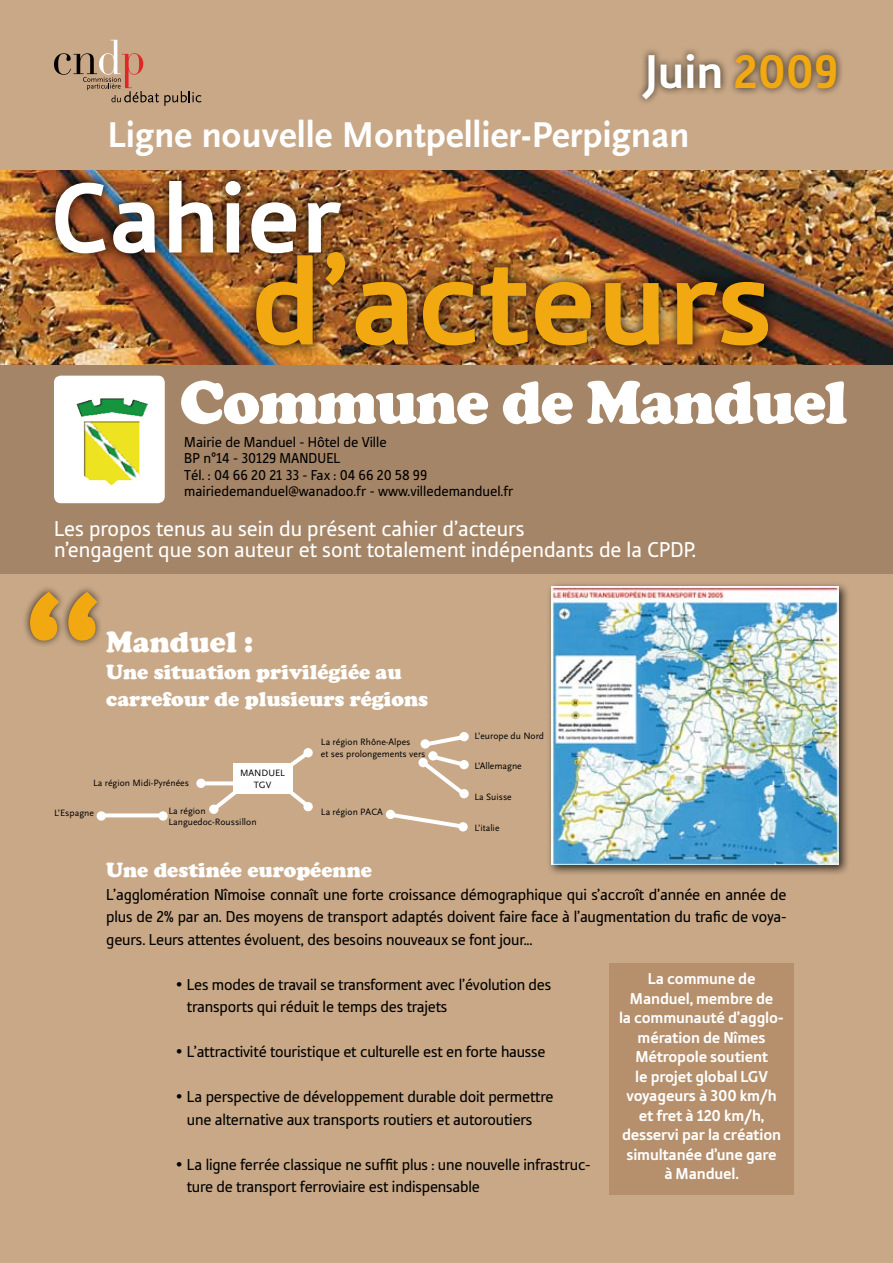
<style>
.page{position:relative;width:893px;height:1263px;background:#c8a887}
.page>*{position:absolute;margin:0;border:0;box-sizing:border-box;transform-origin:0 0}
.t1{font:700 190.5px "Tabula ITC Std";color:#f2a911}
.t2{font:700 129.6px "Tabula ITC Std";letter-spacing:.01em;color:#f2a911}
.t3{font:700 104.1px "Tabula ITC Std";letter-spacing:.01em;color:#fff}
.t4{font:900 63px "Cooper";letter-spacing:-.02em;color:#fff}
.t5{font:700 49.5px "Tabula ITC Std";color:#fff}
.t6{font:700 37.5px "Scala Sans";color:#fff}
.t7{font:900 30px "Cooper";color:#fff}
.t8{font:22.5px/21px "Tabula ITC Std";color:#fff}
.t9{font:900 21px/27px "Cooper";color:#fff}
.t10{font:16.5px/22.5px "Tabula ITC Std";letter-spacing:-.01em;color:#000}
.t11{font:700 16.5px/19.5px "Tabula ITC Std";letter-spacing:-.01em;color:#fff;text-align:center}
.t12{font:15px/16.5px "Tabula ITC Std";color:#000}
.t13{font:9.6px/11.6px "Scala Sans";color:#000}
.s1{color:#f2a911}
</style>
<div class="page">
<div style="left:609px;top:964px;width:185px;height:231px;background:#b6906c"></div>
<div style="left:0;top:266px;width:893px;height:308px;background:#a58567"></div>
<img style="left:0;top:170px;width:893px;height:195px">
<div style="left:22px;top:583px;width:82px;height:64px;background:#000;opacity:.75"></div>
<div style="left:634px;top:46px;width:209px;height:59px;background:#000;opacity:.75"></div>
<div style="left:40px;top:165px;width:740px;height:192px;background:#000;opacity:.75"></div>
<svg style="left:54px;top:40px;width:148px;height:66px"></svg>
<svg style="left:54px;top:376px;width:111px;height:127px;background:#eff2ca"></svg>
<img style="left:76px;top:398px;width:42px;height:19px">
<div style="left:547px;top:582px;width:303px;height:294px;background:#000;opacity:.75"></div>
<img style="left:552px;top:587px;width:287px;height:278px">
<svg style="left:97px;top:732px;width:372px;height:99px"></svg>
<div style="left:196px;top:779px;width:10px;height:9px;background:#fff;border-radius:50%"></div>
<div style="left:158px;top:811px;width:10px;height:10px;background:#fff;border-radius:50%"></div>
<div style="left:97px;top:811px;width:9px;height:10px;background:#fff;border-radius:50%"></div>
<div style="left:209px;top:804px;width:9px;height:10px;background:#fff;border-radius:50%"></div>
<div style="left:303px;top:748px;width:10px;height:9px;background:#fff;border-radius:50%"></div>
<div style="left:303px;top:802px;width:10px;height:9px;background:#fff;border-radius:50%"></div>
<div style="left:386px;top:810px;width:9px;height:9px;background:#fff;border-radius:50%"></div>
<div style="left:458px;top:822px;width:10px;height:9px;background:#fff;border-radius:50%"></div>
<div style="left:459px;top:789px;width:10px;height:9px;background:#fff;border-radius:50%"></div>
<div style="left:459px;top:760px;width:10px;height:9px;background:#fff;border-radius:50%"></div>
<div style="left:459px;top:732px;width:10px;height:9px;background:#fff;border-radius:50%"></div>
<div style="left:421px;top:739px;width:9px;height:10px;background:#fff;border-radius:50%"></div>
<div style="left:428px;top:751px;width:10px;height:9px;background:#fff;border-radius:50%"></div>
<div style="left:418px;top:758px;width:10px;height:9px;background:#fff;border-radius:50%"></div>
<h3 class="t5" style="left:644px;top:43px;width:196px">Juin <span class="s1">2009</span></h3>
<h3 class="t6" style="left:107px;top:115px;width:584px">Ligne nouvelle Montpellier-Perpignan</h3>
<h3 class="t3" style="left:50px;top:157px;width:293px">Cahier</h3>
<h2 class="t2" style="left:250px;top:226px;width:524px">d’acteurs</h2>
<h3 class="t4" style="left:180px;top:365px;width:669px">Commune de Manduel</h3>
<p class="t12" style="left:184px;top:433px;width:331px">Mairie de Manduel - Hôtel de Ville<br>BP n°14 - 30129 MANDUEL<br>Tél. : 04 66 20 21 33 - Fax : 04 66 20 58 99 mairiedemanduel@wanadoo.fr - www.villedemanduel.fr</p>
<h3 class="t8" style="left:54px;top:518px;width:643px">Les propos tenus au sein du présent cahier d’acteurs<br>n’engagent que son auteur et sont totalement indépendants de la CPDP.</h3>
<h1 class="t1" style="left:24px;top:556px;width:80px">‘‘</h1>
<h3 class="t7" style="left:106px;top:625px;width:148px">Manduel :</h3>
<p class="t9" style="left:106px;top:659px;width:323px">Une situation privilégiée au carrefour de plusieurs régions</p>
<p class="t13" style="left:321px;top:736px;width:106px">La région Rhône-Alpes<br>et ses prolongements vers</p>
<p class="t13" style="left:93px;top:777px;width:97px">La région Midi-Pyrénées</p>
<p class="t13" style="left:240px;top:767px;width:46px;text-align:center">MANDUEL<br>TGV</p>
<p class="t13" style="left:54px;top:807px;width:41px">L’Espagne</p>
<p class="t13" style="left:169px;top:805px;width:90px">La région<br>Languedoc-Roussillon</p>
<p class="t13" style="left:321px;top:807px;width:63px">La région PACA</p>
<p class="t13" style="left:474px;top:731px;width:71px">L’europe du Nord</p>
<p class="t13" style="left:474px;top:760px;width:49px">L’Allemagne</p>
<p class="t13" style="left:474px;top:791px;width:39px">La Suisse</p>
<p class="t13" style="left:474px;top:822px;width:27px">L’italie</p>
<p class="t9" style="left:106px;top:857px;width:267px">Une destinée européenne</p>
<p class="t10" style="left:106px;top:883px;width:682px;text-align:justify">L’agglomération Nîmoise connaît une forte croissance démographique qui s’accroît d’année en année de plus de 2% par an. Des moyens de transport adaptés doivent faire face à l’augmentation du trafic de voya&shy;geurs. Leurs attentes évoluent, des besoins nouveaux se font jour...</p>
<p class="t10" style="left:187px;top:973px;width:366px;text-indent:-12px">• Les modes de travail se transforment avec l’évolution des transports qui réduit le temps des trajets</p>
<p class="t10" style="left:175px;top:1040px;width:372px">• L’attractivité touristique et culturelle est en forte hausse</p>
<p class="t10" style="left:175px;top:1085px;width:380px;text-align:center">• La perspective de développement durable doit permettre une alternative aux transports routiers et autoroutiers</p>
<p class="t10" style="left:187px;top:1153px;width:405px;text-indent:-12px">• La ligne ferrée classique ne suffit plus : une nouvelle infrastruc&shy;ture de transport ferroviaire est indispensable</p>
<p class="t11" style="left:619px;top:969px;width:166px">La commune de<br>Manduel, membre de<br>la communauté d’agglo&shy;mération de Nîmes<br>Métropole soutient<br>le projet global LGV voyageurs à 300 km/h et fret à 120 km/h, desservi par la création simultanée d’une gare<br>à Manduel.</p>
</div>
